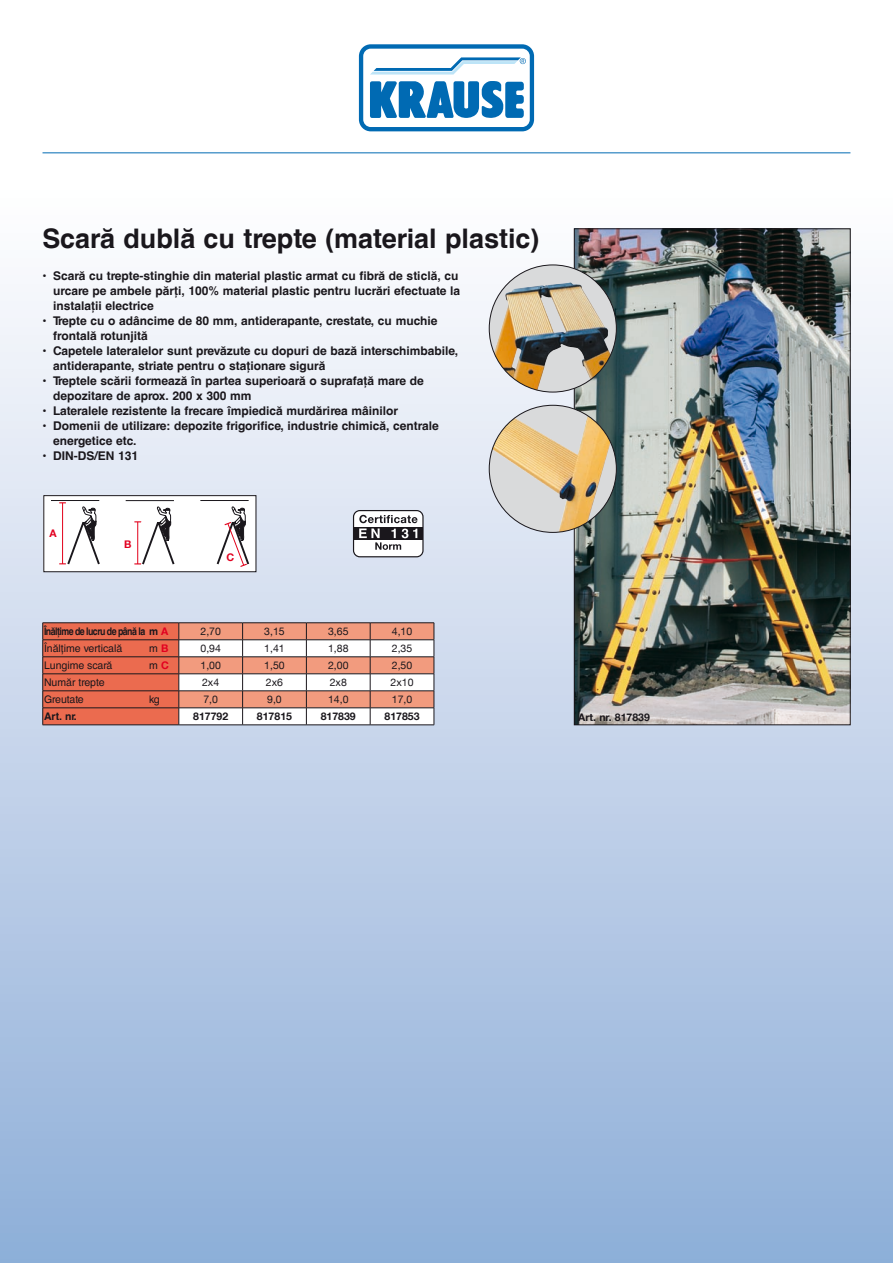
<style>
.page{position:relative;width:893px;height:1263px;background:#fff}
.page>*{position:absolute;margin:0;border:0;box-sizing:border-box;transform-origin:0 0}
.t1{font:700 27px "Helvetica CE";color:#1a171c}
.t2{font:700 12px/15px "Helvetica CE";color:#1a171c}
.t3{font:10.5px "Helvetica Neue LT";color:#1a171c}
.t4{font:10.5px "Helvetica CE";color:#1a171c}
.t5{font:700 10.5px "Helvetica Neue LT";color:#1a171c}
.t6{font:700 10.5px "Helvetica CE";letter-spacing:-.06em;color:#1a171c;scale:.84 1}
.t7{font:700 10.5px "Helvetica CE";letter-spacing:-.06em;color:#1a171c}
.t8{font:700 10.5px "Helvetica Neue LT";color:#e20020}
.s1{font-family:"Helvetica Neue LT";color:#e20020}
.s2{font-family:"Helvetica Neue LT";font-weight:700;color:#e20020}
</style>
<div class="page">
<div style="left:0;top:185px;width:893px;height:1078px;background:linear-gradient(to bottom,#fffcfd,#8fafd8)"></div>
<hr style="left:43px;top:153px;width:807px;height:1px;background:#006ab3">
<svg style="left:357px;top:43px;width:179px;height:90px"></svg>
<svg style="left:359px;top:44px;width:175px;height:87px"></svg>
<img style="left:576px;top:231px;width:272px;height:492px">
<img style="left:489px;top:405px;width:127px;height:127px">
<div style="left:489px;top:265px;width:127px;height:127px;background:#d9dadb;border-radius:50%"></div>
<img style="left:489px;top:282px;width:127px;height:110px">
<div style="left:44px;top:496px;width:212px;height:76px;background:#fff"></div>
<svg style="left:134px;top:501px;width:41px;height:64px"></svg>
<hr style="left:126px;top:500px;width:48px;height:1px;background:#1a171c">
<svg style="left:59px;top:502px;width:41px;height:63px"></svg>
<hr style="left:51px;top:500px;width:48px;height:1px;background:#1a171c">
<hr style="left:200px;top:500px;width:49px;height:1px;background:#1a171c">
<svg style="left:216px;top:506px;width:34px;height:61px"></svg>
<div style="left:44px;top:495px;width:212px;height:77px;border:1px solid #1a171c"></div>
<div style="left:354px;top:511px;width:69px;height:46px;background:#fff;border-radius:6px"></div>
<div style="left:353px;top:510px;width:71px;height:47px;border:1px solid #1a171c;border-radius:6px"></div>
<div style="left:354px;top:527px;width:69px;height:13px;background:#1a171c"></div>
<svg style="left:359px;top:515px;width:59px;height:35px"></svg>
<hr style="left:43px;top:622px;width:136px;height:1px;background:#1a171c">
<hr style="left:179px;top:622px;width:64px;height:1px;background:#1a171c">
<hr style="left:243px;top:622px;width:63px;height:1px;background:#1a171c">
<hr style="left:306px;top:622px;width:64px;height:1px;background:#1a171c">
<hr style="left:370px;top:622px;width:64px;height:1px;background:#1a171c">
<svg style="left:42px;top:623px;width:393px;height:102px"></svg>
<hr style="left:43px;top:725px;width:136px;height:1px;background:#1a171c">
<hr style="left:179px;top:725px;width:64px;height:1px;background:#1a171c">
<hr style="left:243px;top:725px;width:63px;height:1px;background:#1a171c">
<hr style="left:306px;top:725px;width:64px;height:1px;background:#1a171c">
<hr style="left:370px;top:725px;width:64px;height:1px;background:#1a171c">
<h1 class="t1" style="left:43px;top:222px;width:499px">Scară dublă cu trepte (material plastic)</h1>
<p class="t2" style="left:53px;top:268px;width:409px;text-indent:-11px">• Scară cu trepte-stinghie din material plastic armat cu fibră de sticlă, cu urcare pe ambele părţi, 100% material plastic pentru lucrări efectuate la instalaţii electrice</p>
<p class="t2" style="left:53px;top:313px;width:386px;text-indent:-11px">• Trepte cu o adâncime de 80 mm, antiderapante, crestate, cu muchie frontală rotunjită</p>
<p class="t2" style="left:53px;top:343px;width:406px;text-indent:-11px">• Capetele lateralelor sunt prevăzute cu dopuri de bază interschimbabile, antiderapante, striate pentru o staţionare sigură</p>
<p class="t2" style="left:53px;top:373px;width:372px;text-indent:-11px">• Treptele scării formează în partea superioară o suprafaţă mare de depozitare de aprox. 200 x 300 mm</p>
<p class="t2" style="left:43px;top:403px;width:357px">• Lateralele rezistente la frecare împiedică murdărirea mâinilor</p>
<p class="t2" style="left:53px;top:418px;width:387px;text-indent:-11px">• Domenii de utilizare: depozite frigorifice, industrie chimică, centrale energetice etc.</p>
<p class="t2" style="left:43px;top:448px;width:97px">• DIN-DS/EN 131</p>
<p class="t8" style="left:50px;top:527px;width:9px">A</p>
<p class="t8" style="left:124px;top:538px;width:9px">B</p>
<p class="t8" style="left:227px;top:551px;width:9px">C</p>
<p class="t6" style="left:44px;top:625px;width:149px">Înălţime de lucru de până la m <span class="s1">A</span></p>
<p class="t3" style="left:200px;top:625px;width:22px">2,70</p>
<p class="t3" style="left:264px;top:625px;width:22px">3,15</p>
<p class="t3" style="left:328px;top:625px;width:22px">3,65</p>
<p class="t3" style="left:392px;top:625px;width:22px">4,10</p>
<p class="t4" style="left:44px;top:642px;width:80px">Înălţime verticală</p>
<p class="t4" style="left:149px;top:642px;width:21px">m <span class="s2">B</span></p>
<p class="t3" style="left:200px;top:642px;width:22px">0,94</p>
<p class="t3" style="left:264px;top:642px;width:22px">1,41</p>
<p class="t3" style="left:328px;top:642px;width:22px">1,88</p>
<p class="t3" style="left:392px;top:642px;width:22px">2,35</p>
<p class="t4" style="left:44px;top:659px;width:70px">Lungime scară</p>
<p class="t4" style="left:149px;top:659px;width:21px">m <span class="s2">C</span></p>
<p class="t3" style="left:200px;top:659px;width:22px">1,00</p>
<p class="t3" style="left:264px;top:659px;width:22px">1,50</p>
<p class="t3" style="left:328px;top:659px;width:22px">2,00</p>
<p class="t3" style="left:392px;top:659px;width:22px">2,50</p>
<p class="t4" style="left:44px;top:676px;width:62px">Număr trepte</p>
<p class="t3" style="left:202px;top:676px;width:19px">2x4</p>
<p class="t3" style="left:266px;top:676px;width:19px">2x6</p>
<p class="t3" style="left:330px;top:676px;width:19px">2x8</p>
<p class="t3" style="left:391px;top:676px;width:24px">2x10</p>
<p class="t4" style="left:44px;top:693px;width:41px">Greutate</p>
<p class="t4" style="left:149px;top:693px;width:12px">kg</p>
<p class="t3" style="left:203px;top:693px;width:16px">7,0</p>
<p class="t3" style="left:267px;top:693px;width:16px">9,0</p>
<p class="t3" style="left:328px;top:693px;width:22px">14,0</p>
<p class="t3" style="left:392px;top:693px;width:22px">17,0</p>
<p class="t7" style="left:44px;top:710px;width:34px">Art. nr.</p>
<p class="t5" style="left:193px;top:710px;width:37px">817792</p>
<p class="t5" style="left:257px;top:710px;width:37px">817815</p>
<p class="t5" style="left:321px;top:710px;width:37px">817839</p>
<p class="t5" style="left:385px;top:710px;width:37px">817853</p>
<p class="t5" style="left:578px;top:711px;width:73px">Art. nr. 817839</p>
</div>
